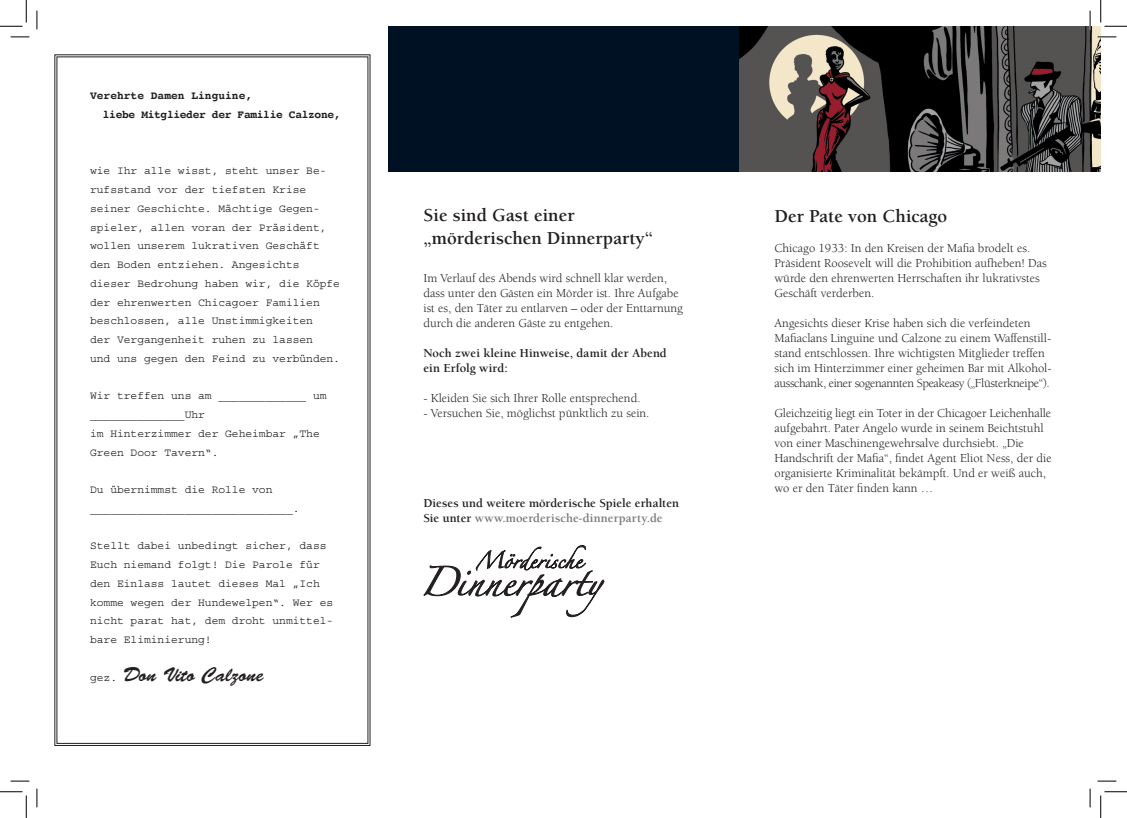
<style>
.page{position:relative;width:1127px;height:818px;background:#fff}
.page>*{position:absolute;margin:0;border:0;box-sizing:border-box;transform-origin:0 0}
.t1{font:20px "Brush Script Std";color:#231f20}
.t2{font:700 18.75px/22.5px "Berkeley";color:#231f20}
.t3{font:12.5px/15px "Berkeley";color:#231f20}
.t4{font:700 12.5px/15px "Berkeley";letter-spacing:.005em;color:#231f20}
.t5{font:11.25px/18.8px "Courier";color:#231f20}
.t6{font:700 11.25px/18.8px "Courier";letter-spacing:-.03em;color:#231f20}
.s1{font-family:"Courier";font-size:11.25px}
.s2{color:#76787b}
</style>
<div class="page">
<div style="left:388px;top:26px;width:350px;height:146px;background:#001123"></div>
<svg style="left:54px;top:54px;width:316px;height:692px"></svg>
<svg style="left:423px;top:545px;width:181px;height:72px"></svg>
<img style="left:738px;top:26px;width:362px;height:146px">
<svg style="left:11px;top:36px;width:18px;height:2px"></svg>
<svg style="left:1097px;top:36px;width:18px;height:2px"></svg>
<svg style="left:11px;top:780px;width:18px;height:2px"></svg>
<svg style="left:1097px;top:780px;width:18px;height:2px"></svg>
<svg style="left:36px;top:11px;width:2px;height:18px"></svg>
<svg style="left:36px;top:788px;width:2px;height:19px"></svg>
<svg style="left:1088px;top:11px;width:2px;height:18px"></svg>
<svg style="left:1089px;top:788px;width:1px;height:19px"></svg>
<svg style="left:0;top:0;width:27px;height:27px"></svg>
<svg style="left:0;top:791px;width:27px;height:27px"></svg>
<svg style="left:1100px;top:0;width:26px;height:27px"></svg>
<svg style="left:1100px;top:791px;width:26px;height:27px"></svg>
<p class="t6" style="left:103px;top:86px;width:239px;text-indent:-13px">Verehrte Damen Linguine,<br>liebe Mitglieder der Familie Calzone,</p>
<p class="t5" style="left:90px;top:162px;width:251px">wie Ihr alle wisst, steht unser Be&shy;rufsstand vor der tiefsten Krise seiner Geschichte. Mächtige Gegen&shy;spieler, allen voran der Präsident, wollen unserem lukrativen Geschäft den Boden entziehen. Angesichts dieser Bedrohung haben wir, die Köpfe der ehrenwerten Chicagoer Familien beschlossen, alle Unstimmigkeiten<br>der Vergangenheit ruhen zu lassen<br>und uns gegen den Feind zu verbünden.</p>
<p class="t5" style="left:90px;top:387px;width:238px">Wir treffen uns am _____________ um ______________Uhr<br>im Hinterzimmer der Geheimbar „The<br>Green Door Tavern“.</p>
<p class="t5" style="left:90px;top:481px;width:211px">Du übernimmst die Rolle von ______________________________.</p>
<p class="t5" style="left:90px;top:537px;width:245px">Stellt dabei unbedingt sicher, dass Euch niemand folgt! Die Parole für den Einlass lautet dieses Mal „Ich komme wegen der Hundewelpen“. Wer es nicht parat hat, dem droht unmittel&shy;bare Eliminierung!</p>
<h1 class="t1" style="left:90px;top:663px;width:175px"><span class="s1">gez.</span> Don Vito Calzone</h1>
<h2 class="t2" style="left:423px;top:204px;width:231px">Sie sind Gast einer „mörderischen Dinnerparty“</h2>
<p class="t3" style="left:423px;top:271px;width:261px">Im Verlauf des Abends wird schnell klar werden, dass unter den Gästen ein Mörder ist. Ihre Aufgabe ist es, den Täter zu entlarven – oder der Enttarnung durch die anderen Gäste zu entgehen.</p>
<p class="t4" style="left:423px;top:346px;width:245px">Noch zwei kleine Hinweise, damit der Abend ein Erfolg wird:</p>
<p class="t3" style="left:423px;top:391px;width:219px">- Kleiden Sie sich Ihrer Rolle entsprechend.</p>
<p class="t3" style="left:423px;top:406px;width:227px">- Versuchen Sie, möglichst pünktlich zu sein.</p>
<p class="t4" style="left:423px;top:496px;width:257px">Dieses und weitere mörderische Spiele erhalten<br>Sie unter <span class="s2">www.moerderische-dinnerparty.de</span></p>
<h2 class="t2" style="left:774px;top:205px;width:174px">Der Pate von Chicago</h2>
<p class="t3" style="left:774px;top:241px;width:273px">Chicago 1933: In den Kreisen der Mafia brodelt es.<br>Präsident Roosevelt will die Prohibition aufheben! Das würde den ehrenwerten Herrschaften ihr lukrativstes Geschäft verderben.</p>
<p class="t3" style="left:774px;top:316px;width:279px">Angesichts dieser Krise haben sich die verfeindeten Mafiaclans Linguine und Calzone zu einem Waffenstill&shy;stand entschlossen. Ihre wichtigsten Mitglieder treffen sich im Hinterzimmer einer geheimen Bar mit Alkohol&shy;ausschank, einer sogenannten Speakeasy („Flüsterkneipe“).</p>
<p class="t3" style="left:774px;top:406px;width:279px">Gleichzeitig liegt ein Toter in der Chicagoer Leichenhalle aufgebahrt. Pater Angelo wurde in seinem Beichtstuhl von einer Maschinengewehrsalve durchsiebt. „Die Handschrift der Mafia“, findet Agent Eliot Ness, der die organisierte Kriminalität bekämpft. Und er weiß auch, wo er den Täter finden kann …</p>
</div>
